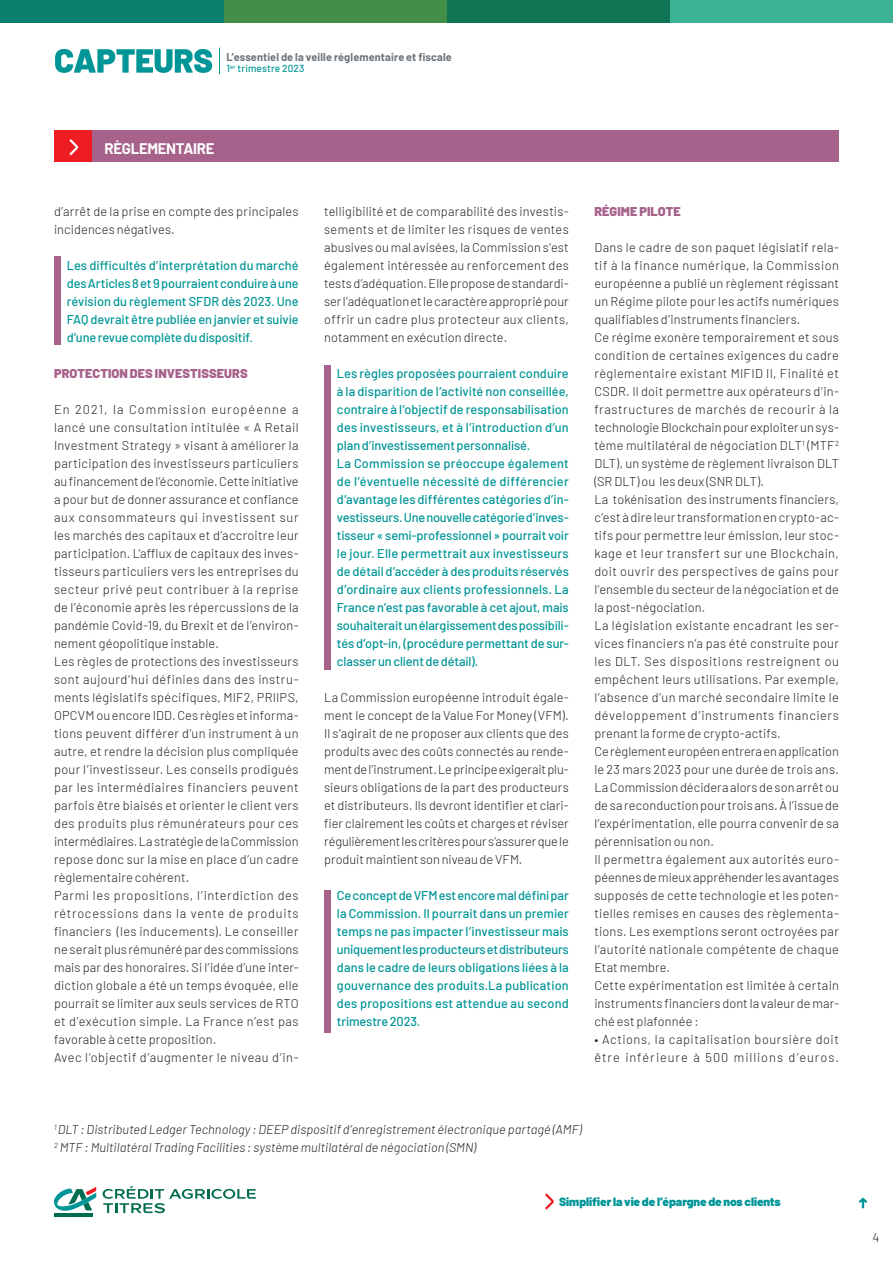
<style>
.page{position:relative;width:893px;height:1263px;background:#fff}
.page>*{position:absolute;margin:0;border:0;box-sizing:border-box;transform-origin:0 0}
.t1{font:700 15px "Barlow";letter-spacing:-.02em;color:#fff}
.t2{font:300 12.75px/18px "Barlow";letter-spacing:.02em;color:#231f20}
.t3{font:500 12.75px/18px "Barlow";color:#009597;text-align:justify}
.t4{font:italic 300 12.75px/18px "Barlow";letter-spacing:.005em;color:#231f20}
.t5{font:300 12.75px/18px "Barlow";letter-spacing:.055em;color:#231f20}
.t6{font:900 12.75px "Barlow";letter-spacing:.005em;color:#a7628c}
.t7{font:900 12px "Barlow";letter-spacing:-.01em;color:#009597}
.t8{font:700 11.1px "Barlow";letter-spacing:.015em;color:#6c747a}
.t9{font:500 10.2px "Barlow";letter-spacing:.015em;color:#009597}
</style>
<div class="page">
<hr style="left:54px;top:1213px;width:39px;height:3px;background:#006c4f">
<svg style="left:54px;top:1187px;width:42px;height:24px"></svg>
<svg style="left:103px;top:1186px;width:153px;height:27px"></svg>
<svg style="left:859px;top:1197px;width:8px;height:11px"></svg>
<div style="left:670px;top:0;width:223px;height:23px;background:#3db395"></div>
<div style="left:446px;top:0;width:224px;height:23px;background:#107555"></div>
<div style="left:223px;top:0;width:223px;height:23px;background:#438f4a"></div>
<div style="left:0;top:0;width:223px;height:23px;background:#08806d"></div>
<svg style="left:545px;top:1193px;width:9px;height:17px"></svg>
<svg style="left:219px;top:48px;width:1px;height:26px"></svg>
<svg style="left:55px;top:49px;width:157px;height:24px"></svg>
<div style="left:324px;top:365px;width:7px;height:304px;background:#a7628c"></div>
<div style="left:54px;top:257px;width:6px;height:88px;background:#a7628c"></div>
<div style="left:92px;top:131px;width:747px;height:31px;background:#a7628c"></div>
<div style="left:54px;top:131px;width:38px;height:31px;background:#ee1d23"></div>
<svg style="left:69px;top:139px;width:9px;height:16px"></svg>
<div style="left:324px;top:890px;width:7px;height:142px;background:#a7628c"></div>
<p class="t8" style="left:227px;top:49px;width:227px">L’essentiel de la veille réglementaire et fiscale</p>
<p class="t9" style="left:227px;top:61px;width:79px">1<sup>er</sup> trimestre 2023</p>
<p class="t1" style="left:105px;top:137px;width:111px">RÈGLEMENTAIRE</p>
<p class="t2" style="left:54px;top:201px;width:246px">d’arrêt de la prise en compte des principales incidences négatives.</p>
<p class="t3" style="left:67px;top:255px;width:233px">Les difficultés d’interprétation du marché des Articles 8 et 9 pourraient conduire à une révision du règlement SFDR dès 2023. Une FAQ devrait être publiée en janvier et suivie d’une revue complète du dispositif.</p>
<p class="t6" style="left:54px;top:364px;width:195px">PROTECTION DES INVESTISSEURS</p>
<p class="t2" style="left:54px;top:399px;width:246px">En 2021, la Commission européenne a lancé une consultation intitulée « A Retail Investment Strategy » visant à améliorer la participation des investisseurs particuliers au financement de l’économie. Cette initiative a pour but de donner assurance et confiance aux consommateurs qui investissent sur les marchés des capitaux et d’accroitre leur participation. L’afflux de capitaux des inves&shy;tisseurs particuliers vers les entreprises du secteur privé peut contribuer à la reprise de l’économie après les répercussions de la pandémie Covid-19, du Brexit et de l’environ&shy;nement géopolitique instable.<br>Les règles de protections des investisseurs sont aujourd’hui définies dans des instru&shy;ments législatifs spécifiques, MIF2, PRIIPS, OPCVM ou encore IDD. Ces règles et informa&shy;tions peuvent différer d’un instrument à un autre, et rendre la décision plus compliquée pour l’investisseur. Les conseils prodigués par les intermédiaires financiers peuvent parfois être biaisés et orienter le client vers des produits plus rémunérateurs pour ces intermédiaires. La stratégie de la Commission repose donc sur la mise en place d’un cadre règlementaire cohérent.<br>Parmi les propositions, l’interdiction des rétrocessions dans la vente de produits financiers (les inducements). Le conseiller ne serait plus rémunéré par des commissions mais par des honoraires. Si l’idée d’une inter&shy;diction globale a été un temps évoquée, elle pourrait se limiter aux seuls services de RTO et d’exécution simple. La France n’est pas favorable à cette proposition.<br>Avec l’objectif d’augmenter le niveau d’in-</p>
<p class="t2" style="left:324px;top:202px;width:246px;text-align:justify">telligibilité et de comparabilité des investis&shy;sements et de limiter les risques de ventes abusives ou mal avisées, la Commission s’est également intéressée au renforcement des tests d’adéquation. Elle propose de standardi&shy;ser l’adéquation et le caractère approprié pour offrir un cadre plus protecteur aux clients, notamment en exécution directe.</p>
<p class="t3" style="left:337px;top:364px;width:233px;text-align:left">Les règles proposées pourraient conduire à la disparition de l’activité non conseillée, contraire à l’objectif de responsabilisation des investisseurs, et à l’introduction d’un plan d’investissement personnalisé.<br>La Commission se préoccupe également de l’éventuelle nécessité de différencier d’avantage les différentes catégories d’in&shy;vestisseurs. Une nouvelle catégorie d’inves&shy;tisseur « semi-professionnel » pourrait voir le jour. Elle permettrait aux investisseurs de détail d’accéder à des produits réservés d’ordinaire aux clients professionnels. La France n’est pas favorable à cet ajout, mais souhaiterait un élargissement des possibili&shy;tés d’opt-in, (procédure permettant de sur&shy;classer un client de détail).</p>
<p class="t2" style="left:324px;top:688px;width:246px;text-align:justify">La Commission européenne introduit égale&shy;ment le concept de la Value For Money (VFM).<br>Il s’agirait de ne proposer aux clients que des produits avec des coûts connectés au rende&shy;ment de l’instrument. Le principe exigerait plu&shy;sieurs obligations de la part des producteurs et distributeurs. Ils devront identifier et clari&shy;fier clairement les coûts et charges et réviser régulièrement les critères pour s’assurer que le produit maintient son niveau de VFM.</p>
<p class="t3" style="left:337px;top:886px;width:233px">Ce concept de VFM est encore mal défini par la Commission. Il pourrait dans un premier temps ne pas impacter l’investisseur mais uniquement les producteurs et distributeurs dans le cadre de leurs obligations liées à la gouvernance des produits.La publication des propositions est attendue au second trimestre 2023.</p>
<p class="t6" style="left:594px;top:202px;width:88px">RÉGIME PILOTE</p>
<p class="t2" style="left:594px;top:238px;width:246px">Dans le cadre de son paquet législatif rela&shy;tif à la finance numérique, la Commission européenne a publié un règlement régissant un Régime pilote pour les actifs numériques qualifiables d’instruments financiers.<br>Ce régime exonère temporairement et sous condition de certaines exigences du cadre règlementaire existant MIFID II, Finalité et CSDR. Il doit permettre aux opérateurs d’in&shy;frastructures de marchés de recourir à la technologie Blockchain pour exploiter un sys&shy;tème multilatéral de négociation DLT<sup>1</sup> (MTF<sup>2<br></sup>DLT), un système de règlement livraison DLT (SR DLT) ou les deux (SNR DLT).<br>La tokénisation des instruments financiers, c’est à dire leur transformation en crypto-ac&shy;tifs pour permettre leur émission, leur stoc&shy;kage et leur transfert sur une Blockchain, doit ouvrir des perspectives de gains pour l’ensemble du secteur de la négociation et de la post-négociation.<br>La législation existante encadrant les ser&shy;vices financiers n’a pas été construite pour les DLT. Ses dispositions restreignent ou empêchent leurs utilisations. Par exemple, l’absence d’un marché secondaire limite le développement d’instruments financiers prenant la forme de crypto-actifs.<br>Ce règlement européen entrera en application le 23 mars 2023 pour une durée de trois ans.<br>La Commission décidera alors de son arrêt ou de sa reconduction pour trois ans. À l’issue de l’expérimentation, elle pourra convenir de sa pérennisation ou non.<br>Il permettra également aux autorités euro&shy;péennes de mieux appréhender les avantages supposés de cette technologie et les poten&shy;tielles remises en causes des règlementa&shy;tions. Les exemptions seront octroyées par l’autorité nationale compétente de chaque Etat membre.<br>Cette expérimentation est limitée à certain instruments financiers dont la valeur de mar&shy;ché est plafonnée :</p>
<p class="t5" style="left:594px;top:1030px;width:246px">• Actions, la capitalisation boursière doit être inférieure à 500 millions d’euros.</p>
<p class="t4" style="left:54px;top:1119px;width:529px"><sup>1</sup> DLT : Distributed Ledger Technology : DEEP dispositif d’enregistrement électronique partagé (AMF)<br><sup>2</sup> MTF : Multilatéral Trading Facilities : système multilatéral de négociation (SMN)</p>
<p class="t7" style="left:559px;top:1193px;width:223px">Simplifier la vie de l’épargne de nos clients</p>
<p class="t2" style="left:872px;top:1227px;width:8px">4</p>
</div>
